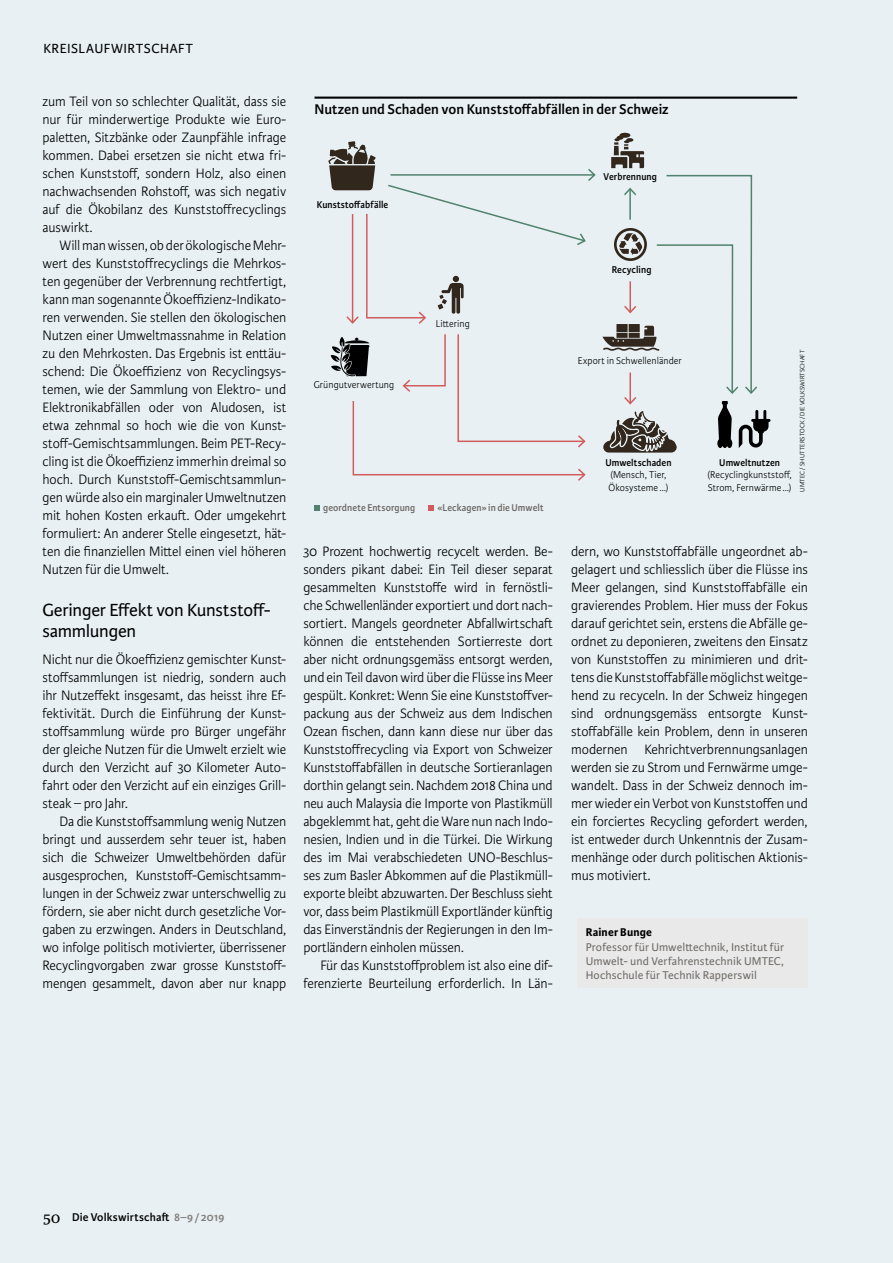
<style>
.page{position:relative;width:893px;height:1263px;background:#e8f0f3}
.page>*{position:absolute;margin:0;border:0;box-sizing:border-box;transform-origin:0 0}
.t1{font:18.75px/21px "Karmina Sans";letter-spacing:-.015em;color:#000}
.t2{font:600 15px "Karmina Sans";color:#000}
.t3{font:300 14.55px/18px "Karmina Sans";letter-spacing:-.01em;color:#000;text-align:justify;scale:.96 1}
.t4{font:14.1px "Karmina Sans";letter-spacing:.04em;color:#000}
.t5{font:12px/14.4px "Karmina Sans";letter-spacing:.01em;color:#6d6966;text-align:justify}
.t6{font:600 12px "Karmina Sans";letter-spacing:.01em;color:#000}
.t7{font:700 12px "Karmina Sans";letter-spacing:.015em;color:#000}
.t8{font:300 10.5px/12.6px "Karmina Sans";letter-spacing:.005em;color:#000;scale:.95 1}
.t9{font:600 10.5px "Karmina Sans";letter-spacing:.01em;color:#000;scale:.95 1}
.t10{font:600 10.5px "Karmina Sans";letter-spacing:.01em;color:#6d6966;scale:.95 1}
.t11{font:300 6.75px "Karmina Sans";letter-spacing:.01em;color:#000}
.s1{font-family:"Karmina";font-weight:400;font-size:16.5px}
.s2{color:#817e7b}
</style>
<div class="page">
<div style="left:577px;top:919px;width:231px;height:69px;background:#e9e9e9"></div>
<hr style="left:315px;top:97px;width:482px;height:2px;background:#000">
<svg style="left:314px;top:506px;width:5px;height:5px"></svg>
<svg style="left:428px;top:506px;width:6px;height:5px"></svg>
<svg style="left:328px;top:133px;width:442px;height:348px"></svg>
<p class="t4" style="left:43px;top:41px;width:151px">KREISLAUFWIRTSCHAFT</p>
<p class="t3" style="left:43px;top:93px;width:255px">zum Teil von so schlechter Qualität, dass sie nur für minderwertige Produkte wie Euro&shy;paletten, Sitzbänke oder Zaunpfähle infrage kommen. Dabei ersetzen sie nicht etwa fri&shy;schen Kunststoff, sondern Holz, also einen nachwachsenden Rohstoff, was sich negativ auf die Ökobilanz des Kunststoffrecyclings auswirkt.</p>
<p class="t3" style="left:43px;top:237px;width:255px;text-indent:17px">Will man wissen, ob der ökologische Mehr&shy;wert des Kunststoffrecyclings die Mehrkos&shy;ten gegenüber der Verbrennung rechtfertigt, kann man sogenannte Ökoeffizienz-Indikato&shy;ren verwenden. Sie stellen den ökologischen Nutzen einer Umweltmassnahme in Relation zu den Mehrkosten. Das Ergebnis ist enttäu&shy;schend: Die Ökoeffizienz von Recyclingsys&shy;temen, wie der Sammlung von Elektro- und Elektronikabfällen oder von Aludosen, ist etwa zehnmal so hoch wie die von Kunst&shy;stoff-Gemischtsammlungen. Beim PET-Recy&shy;cling ist die Ökoeffizienz immerhin dreimal so hoch. Durch Kunststoff-Gemischtsammlun&shy;gen würde also ein marginaler Umweltnutzen mit hohen Kosten erkauft. Oder umgekehrt formuliert: An anderer Stelle eingesetzt, hät&shy;ten die finanziellen Mittel einen viel höheren Nutzen für die Umwelt.</p>
<p class="t1" style="left:43px;top:600px;width:230px">Geringer Effekt von Kunststoff&shy;sammlungen</p>
<p class="t3" style="left:43px;top:651px;width:255px">Nicht nur die Ökoeffizienz gemischter Kunst&shy;stoffsammlungen ist niedrig, sondern auch ihr Nutzeffekt insgesamt, das heisst ihre Ef&shy;fektivität. Durch die Einführung der Kunst&shy;stoffsammlung würde pro Bürger ungefähr der gleiche Nutzen für die Umwelt erzielt wie durch den Verzicht auf 30 Kilometer Auto&shy;fahrt oder den Verzicht auf ein einziges Grill&shy;steak – pro Jahr.</p>
<p class="t3" style="left:43px;top:813px;width:255px;text-indent:17px">Da die Kunststoffsammlung wenig Nutzen bringt und ausserdem sehr teuer ist, haben sich die Schweizer Umweltbehörden dafür ausgesprochen, Kunststoff-Gemischtsamm&shy;lungen in der Schweiz zwar unterschwellig zu fördern, sie aber nicht durch gesetzliche Vor&shy;gaben zu erzwingen. Anders in Deutschland, wo infolge politisch motivierter, überrissener Recyclingvorgaben zwar grosse Kunststoff&shy;mengen gesammelt, davon aber nur knapp</p>
<p class="t2" style="left:315px;top:101px;width:356px">Nutzen und Schaden von Kunststoffabfällen in der Schweiz</p>
<p class="t9" style="left:317px;top:198px;width:77px">Kunststoffabfälle</p>
<p class="t9" style="left:604px;top:170px;width:58px">Verbrennung</p>
<p class="t8" style="left:314px;top:378px;width:86px">Grüngutverwertung</p>
<p class="t8" style="left:436px;top:318px;width:37px">Littering</p>
<p class="t10" style="left:323px;top:502px;width:99px">geordnete Entsorgung</p>
<p class="t10" style="left:437px;top:502px;width:113px">«Leckagen» in die Umwelt</p>
<p class="t3" style="left:303px;top:543px;width:261px">30 Prozent hochwertig recycelt werden. Be&shy;sonders pikant dabei: Ein Teil dieser separat gesammelten Kunststoffe wird in fernöstli&shy;che Schwellenländer exportiert und dort nach&shy;sortiert. Mangels geordneter Abfallwirtschaft können die entstehenden Sortierreste dort aber nicht ordnungsgemäss entsorgt werden, und ein Teil davon wird über die Flüsse ins Meer gespült. Konkret: Wenn Sie eine Kunststoffver&shy;packung aus der Schweiz aus dem Indischen Ozean fischen, dann kann diese nur über das Kunststoffrecycling via Export von Schweizer Kunststoffabfällen in deutsche Sortieranlagen dorthin gelangt sein. Nachdem 2018 China und neu auch Malaysia die Importe von Plastikmüll abgeklemmt hat, geht die Ware nun nach Indo&shy;nesien, Indien und in die Türkei. Die Wirkung des im Mai verabschiedeten UNO-Beschlus&shy;ses zum Basler Abkommen auf die Plastikmüll&shy;exporte bleibt abzuwarten. Der Beschluss sieht vor, dass beim Plastikmüll Exportländer künftig das Einverständnis der Regierungen in den Im&shy;portländern einholen müssen.</p>
<p class="t3" style="left:303px;top:957px;width:261px;text-align:right">Für das Kunststoffproblem ist also eine dif&shy;ferenzierte Beurteilung erforderlich. In Län-</p>
<p class="t9" style="left:612px;top:264px;width:43px">Recycling</p>
<p class="t8" style="left:578px;top:355px;width:111px">Export in Schwellenländer</p>
<p class="t9" style="left:605px;top:456px;width:71px">Umweltschaden</p>
<p class="t8" style="left:608px;top:469px;width:65px">(Mensch, Tier,<br>Ökosysteme…)</p>
<p class="t9" style="left:719px;top:456px;width:65px">Umweltnutzen</p>
<p class="t8" style="left:707px;top:469px;width:90px">(Recyclingkunststoff,<br>Strom, Fernwärme…)</p>
<p class="t11" style="left:798px;top:492px;width:143px;rotate:-90deg">UMTEC / SHUTTERSTOCK / DIE VOLKSWIRTSCHAFT</p>
<p class="t3" style="left:571px;top:543px;width:248px">dern, wo Kunststoffabfälle ungeordnet ab&shy;gelagert und schliesslich über die Flüsse ins Meer gelangen, sind Kunststoffabfälle ein gravierendes Problem. Hier muss der Fokus darauf gerichtet sein, erstens die Abfälle ge&shy;ordnet zu deponieren, zweitens den Einsatz von Kunststoffen zu minimieren und drit&shy;tens die Kunststoffabfälle möglichst weitge&shy;hend zu recyceln. In der Schweiz hingegen sind ordnungsgemäss entsorgte Kunst&shy;stoffabfälle kein Problem, denn in unseren modernen Kehrichtverbrennungsanlagen werden sie zu Strom und Fernwärme umge&shy;wandelt. Dass in der Schweiz dennoch im&shy;mer wieder ein Verbot von Kunststoffen und ein forciertes Recycling gefordert werden, ist entweder durch Unkenntnis der Zusam&shy;menhänge oder durch politischen Aktionis&shy;mus motiviert.</p>
<p class="t7" style="left:586px;top:925px;width:68px">Rainer Bunge</p>
<p class="t5" style="left:586px;top:940px;width:200px">Professor für Umwelttechnik, Institut für Umwelt- und Verfahrenstechnik UMTEC, Hochschule für Technik Rapperswil</p>
<p class="t6" style="left:43px;top:1210px;width:183px"><span class="s1">50</span> Die Volkswirtschaft <span class="s2">8–9/2019</span></p>
</div>
